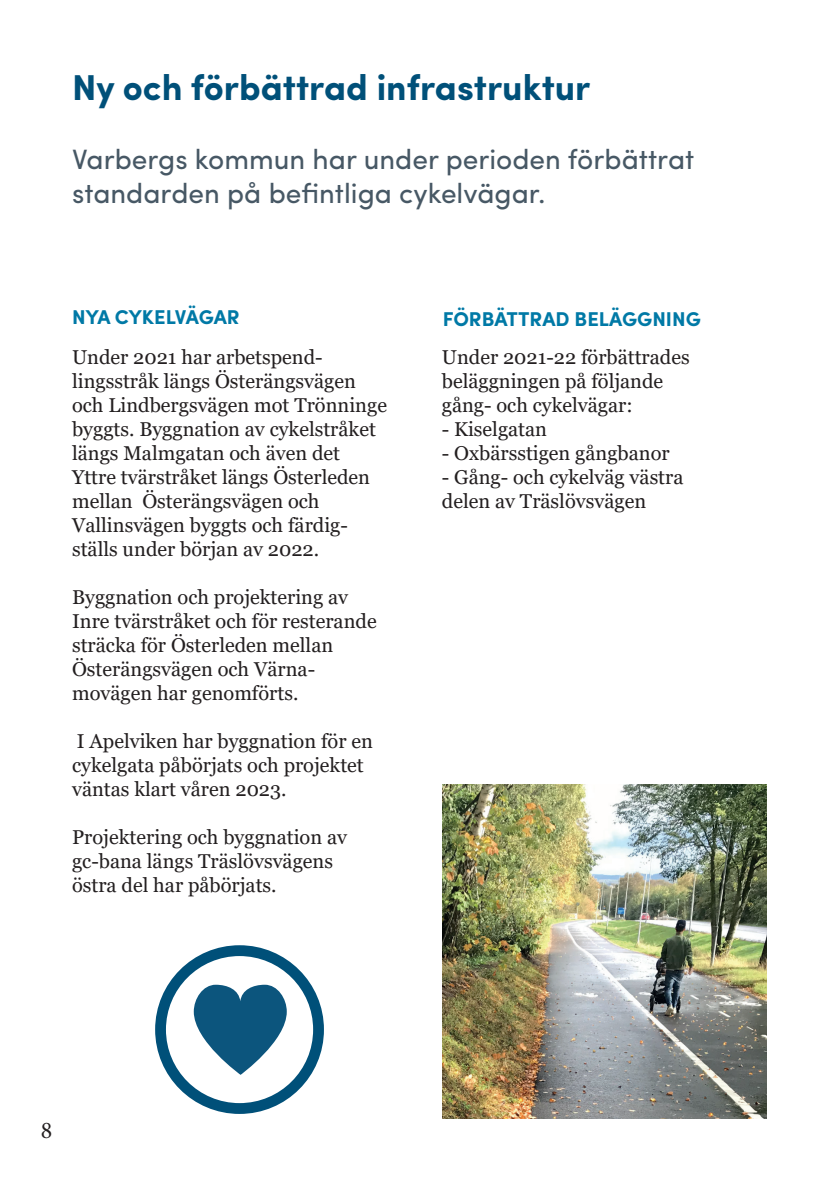
<style>
.page{position:relative;width:840px;height:1191px;background:#fff}
.page>*{position:absolute;margin:0;border:0;box-sizing:border-box;transform-origin:0 0}
.t1{font:700 36px "Sofia Pro";color:#005079}
.t2{font:28px/33.6px "Sofia Pro";color:#475865}
.t3{font:24px "Minion Pro";color:#231f20}
.t4{font:20px/24px "Georgia";color:#231f20}
.t5{font:700 20px "Sofia Pro";color:#0079a6}
</style>
<div class="page">
<img style="left:442px;top:784px;width:323px;height:335px">
<div style="left:155px;top:945px;width:169px;height:169px;border:11px solid #005079;border-radius:50%"></div>
<svg style="left:194px;top:984px;width:92px;height:90px"></svg>
<h1 class="t1" style="left:72px;top:60px;width:519px">Ny och förbättrad infrastruktur</h1>
<h2 class="t2" style="left:72px;top:141px;width:623px">Varbergs kommun har under perioden förbättrat standarden på befintliga cykelvägar.</h2>
<p class="t5" style="left:72px;top:302px;width:169px">NYA CYKELVÄGAR</p>
<p class="t4" style="left:72px;top:346px;width:316px">Under 2021 har arbetspend&shy;lingsstråk längs Österängsvägen och Lindbergsvägen mot Trönninge byggts. Byggnation av cykelstråket längs Malmgatan och även det<br>Yttre tvärstråket längs Österleden mellan Österängsvägen och<br>Vallinsvägen byggts och färdig&shy;ställs under början av 2022.</p>
<p class="t4" style="left:72px;top:586px;width:306px">Byggnation och projektering av<br>Inre tvärstråket och för resterande sträcka för Österleden mellan<br>Österängsvägen och Värna&shy;movägen har genomförts.</p>
<p class="t4" style="left:72px;top:730px;width:302px">I Apelviken har byggnation för en cykelgata påbörjats och projektet väntas klart våren 2023.</p>
<p class="t4" style="left:72px;top:826px;width:276px">Projektering och byggnation av gc-bana längs Träslövsvägens östra del har påbörjats.</p>
<p class="t5" style="left:442px;top:304px;width:259px">FÖRBÄTTRAD BELÄGGNING</p>
<p class="t4" style="left:441px;top:346px;width:249px">Under 2021-22 förbättrades beläggningen på följande gång- och cykelvägar:</p>
<p class="t4" style="left:441px;top:418px;width:107px">- Kiselgatan</p>
<p class="t4" style="left:441px;top:442px;width:229px">- Oxbärsstigen gångbanor</p>
<p class="t4" style="left:441px;top:466px;width:243px">- Gång- och cykelväg västra delen av Träslövsvägen</p>
<p class="t3" style="left:41px;top:1114px;width:13px">8</p>
</div>
